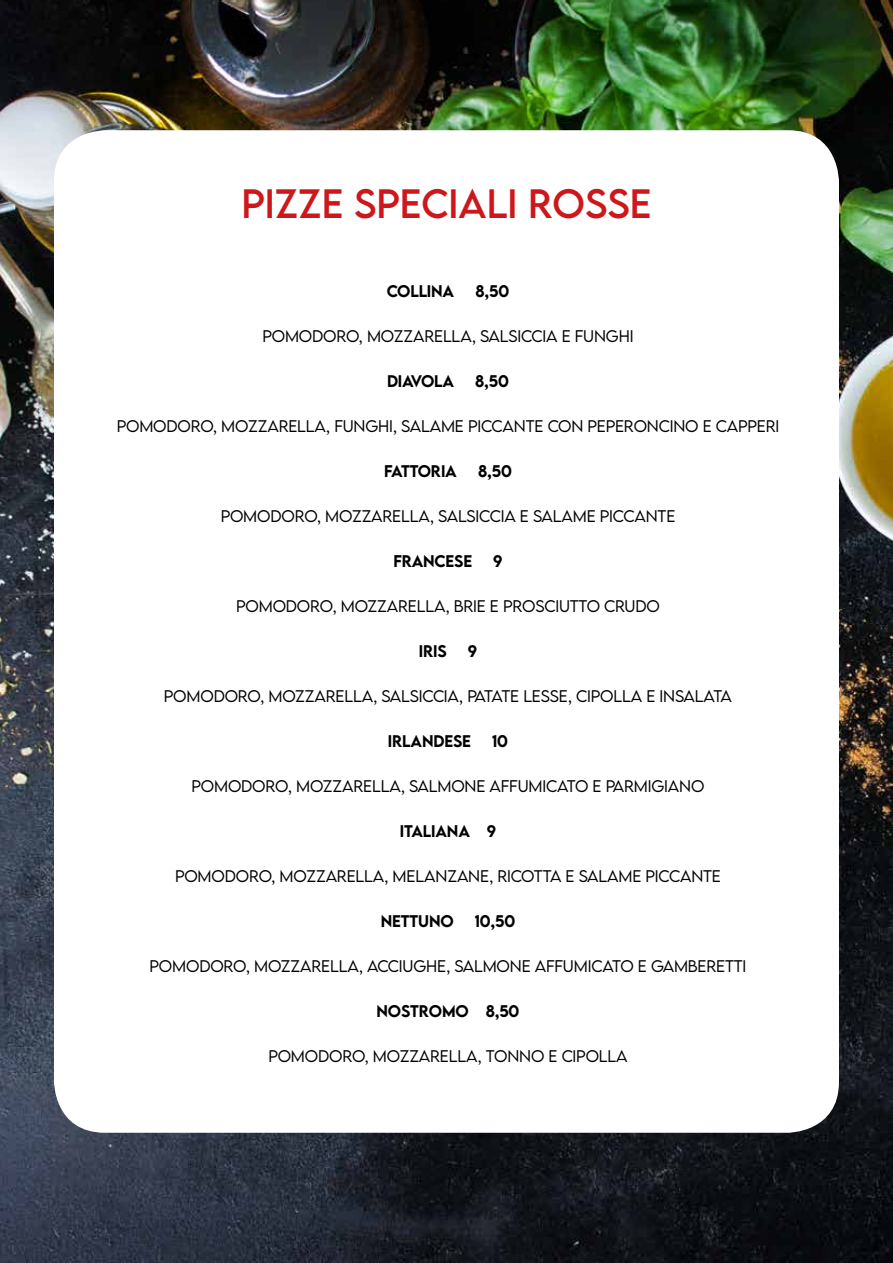
<style>
.page{position:relative;width:893px;height:1263px;background:#fff}
.page>*{position:absolute;margin:0;border:0;box-sizing:border-box;transform-origin:0 0}
.t1{font:36.45px "LEMONMILK";color:#cd171a}
.t2{font:300 15px "LEMONMILK";letter-spacing:-.01em;color:#000}
.t3{font:500 15px "LEMONMILK";letter-spacing:-.01em;color:#000}
.t4{font:500 15px "LEMONMILK";letter-spacing:-.03em;color:#000}
</style>
<div class="page">
<img style="left:1px;top:1px;width:891px;height:1261px">
<div style="left:54px;top:130px;width:785px;height:1003px;background:#fff;border-radius:51px"></div>
<h1 class="t1" style="left:241px;top:180px;width:412px">PIZZE SPECIALI ROSSE</h1>
<p class="t3" style="left:387px;top:281px;width:11px">COLL</p>
<p class="t3" style="left:427px;top:281px;width:29px">INA</p>
<p class="t3" style="left:475px;top:281px;width:35px">8,50</p>
<p class="t2" style="left:262px;top:326px;width:373px">POMODORO, MOZZARELLA, SALSICCIA E FUNGHI</p>
<p class="t3" style="left:387px;top:371px;width:36px">DIAVOL</p>
<p class="t3" style="left:442px;top:371px;width:13px">A</p>
<p class="t3" style="left:475px;top:371px;width:35px">8,50</p>
<p class="t2" style="left:117px;top:416px;width:664px">POMODORO, MOZZARELLA, FUNGHI, SALAM E PICCANTE CON PEPERONCINO E CAPPERI</p>
<p class="t4" style="left:384px;top:461px;width:74px">FATTORIA</p>
<p class="t3" style="left:478px;top:461px;width:35px">8,50</p>
<p class="t2" style="left:221px;top:506px;width:456px">POMODORO, MOZZARELLA, SALSICCIA E SALAM E PICCANTE</p>
<p class="t3" style="left:393px;top:551px;width:80px">FRANCESE</p>
<p class="t3" style="left:493px;top:551px;width:11px">9</p>
<p class="t2" style="left:236px;top:596px;width:425px">POM ODORO, M OZZARELLA, BRIE E PROSCIUTTO CRUDO</p>
<p class="t3" style="left:419px;top:641px;width:29px">IRIS</p>
<p class="t3" style="left:468px;top:641px;width:11px">9</p>
<p class="t2" style="left:164px;top:686px;width:570px">POM ODORO, M OZZARELLA, SALSICCIA, PATATE LESSE, CIPOLLA E INSALATA</p>
<p class="t3" style="left:388px;top:731px;width:83px">IRLANDESE</p>
<p class="t3" style="left:492px;top:731px;width:17px">10</p>
<p class="t2" style="left:192px;top:776px;width:514px">POMODORO, MOZZARELLA, SALMONE AFFUM ICATO E PARM IGIANO</p>
<p class="t3" style="left:400px;top:821px;width:98px">ITALIANA 9</p>
<p class="t2" style="left:175px;top:866px;width:547px">POMODORO, MOZZARELLA, M ELANZANE, RICOTTA E SALAM E PICCANTE</p>
<p class="t3" style="left:381px;top:911px;width:74px">NETTUNO</p>
<p class="t3" style="left:475px;top:911px;width:42px">10,50</p>
<p class="t2" style="left:150px;top:956px;width:598px">POMODORO, MOZZARELLA, ACCIUGHE, SALMONE AFFUM ICATO E GAM BERETTI</p>
<p class="t3" style="left:377px;top:1001px;width:144px">NOSTROMO 8,50</p>
<p class="t2" style="left:268px;top:1046px;width:361px">POMODORO, MOZZARELLA, TONNO E CIPOLLA</p>
</div>
